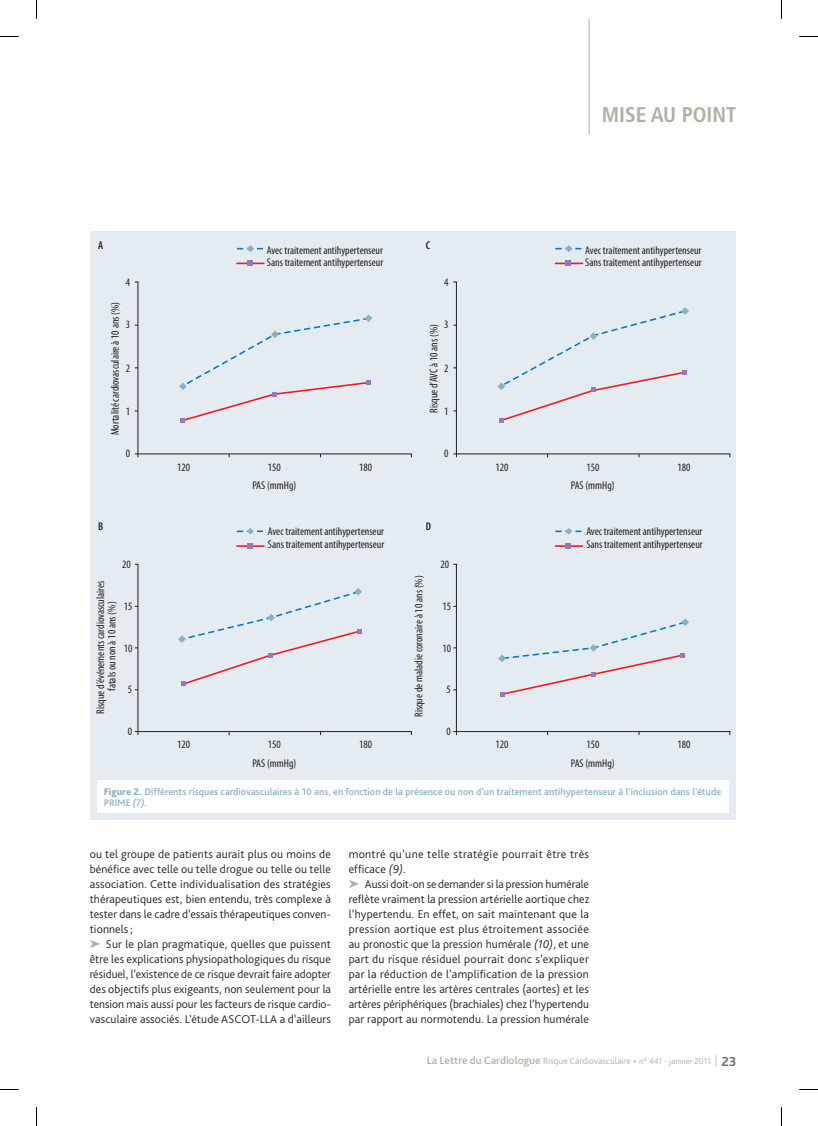
<style>
.page{position:relative;width:818px;height:1126px;background:#fff}
.page>*{position:absolute;margin:0;border:0;box-sizing:border-box;transform-origin:0 0}
.t1{font:700 condensed 21.25px "Frutiger LT Std";color:#b1b0a3}
._01-TEXTE__puces{font:300 11.88px/15px "Bliss Pro";letter-spacing:.01em;color:#231f20;text-align:justify}
._01-TEXTE__puces-2{font:300 11.88px/15px "Bliss Pro";letter-spacing:.03em;color:#231f20}
.t2{font:condensed 11.25px/11.2px "Myriad Pro";color:#231f20}
.t3{font:600 condensed 11.25px "Myriad Pro";color:#231f20}
._01-figure_légende{font:500 10px/11.2px "Bliss Pro";color:#8cb0c4}
.t4{font:300 9.38px "Bliss Pro";color:#b1b0a3}
.s1{font-weight:800}
.s2{font-style:italic}
.s3{color:#a0b3c1}
.s4{font-weight:500;font-size:11.25px}
.s5{font-size:11.25px}
.s6{font-size:8.75px}
.s7{font-weight:700;font-size:13.75px;color:#6c6d70}
</style>
<div class="page">
<hr style="left:588px;top:19px;width:1px;height:116px;background:#b1b0a3">
<div style="left:90px;top:231px;width:644px;height:589px;background:#e5ecf1"></div>
<hr style="left:236px;top:262px;width:28px;height:2px;background:#ee1d23">
<svg style="left:247px;top:261px;width:5px;height:5px"></svg>
<svg style="left:237px;top:245px;width:26px;height:7px"></svg>
<hr style="left:236px;top:545px;width:28px;height:2px;background:#ee1d23">
<svg style="left:247px;top:543px;width:5px;height:5px"></svg>
<svg style="left:237px;top:528px;width:26px;height:6px"></svg>
<svg style="left:134px;top:281px;width:278px;height:177px"></svg>
<svg style="left:134px;top:563px;width:278px;height:172px"></svg>
<hr style="left:554px;top:262px;width:28px;height:2px;background:#ee1d23">
<svg style="left:565px;top:261px;width:5px;height:5px"></svg>
<svg style="left:555px;top:245px;width:26px;height:7px"></svg>
<hr style="left:554px;top:545px;width:28px;height:2px;background:#ee1d23">
<svg style="left:565px;top:543px;width:5px;height:5px"></svg>
<svg style="left:555px;top:528px;width:26px;height:6px"></svg>
<svg style="left:453px;top:281px;width:277px;height:177px"></svg>
<svg style="left:453px;top:563px;width:277px;height:172px"></svg>
<div style="left:97px;top:780px;width:630px;height:33px;background:#fff"></div>
<svg style="left:0;top:36px;width:19px;height:1px"></svg>
<svg style="left:799px;top:36px;width:18px;height:1px"></svg>
<svg style="left:0;top:1089px;width:19px;height:1px"></svg>
<svg style="left:799px;top:1089px;width:18px;height:1px"></svg>
<svg style="left:36px;top:0;width:1px;height:19px"></svg>
<svg style="left:36px;top:1107px;width:1px;height:18px"></svg>
<h1 class="t1" style="left:601px;top:102px;width:136px">MISE AU POINT</h1>
<p class="t3" style="left:98px;top:239px;width:7px">A</p>
<p class="t2" style="left:126px;top:277px;width:6px">4</p>
<p class="t2" style="left:110px;top:435px;width:135px;rotate:-90deg">Mortalité cardiovasculaire à 10 ans (%)</p>
<p class="t2" style="left:126px;top:318px;width:6px">3</p>
<p class="t2" style="left:126px;top:363px;width:6px">2</p>
<p class="t2" style="left:126px;top:405px;width:6px">1</p>
<p class="t2" style="left:126px;top:448px;width:6px">0</p>
<p class="t3" style="left:98px;top:520px;width:7px">B</p>
<p class="t2" style="left:122px;top:559px;width:10px">20</p>
<p class="t2" style="left:124px;top:600px;width:10px">15</p>
<p class="t2" style="left:124px;top:643px;width:10px">10</p>
<p class="t2" style="left:128px;top:684px;width:6px">5</p>
<p class="t2" style="left:128px;top:725px;width:6px">0</p>
<p class="t2" style="left:95px;top:713px;width:134px;text-align:center;rotate:-90deg">Risque d’événements cardiovasculaires fatals ou non à 10 ans (%)</p>
<p class="t2" style="left:267px;top:245px;width:118px">Avec traitement antihypertenseur<br>Sans traitement antihypertenseur</p>
<p class="t3" style="left:425px;top:239px;width:6px">C</p>
<p class="t2" style="left:585px;top:245px;width:118px">Avec traitement antihypertenseur<br>Sans traitement antihypertenseur</p>
<p class="t2" style="left:444px;top:277px;width:6px">4</p>
<p class="t2" style="left:444px;top:318px;width:6px">3</p>
<p class="t2" style="left:444px;top:363px;width:6px">2</p>
<p class="t2" style="left:444px;top:405px;width:6px">1</p>
<p class="t2" style="left:444px;top:448px;width:6px">0</p>
<p class="t2" style="left:428px;top:413px;width:90px;rotate:-90deg">Risque d’AVC à 10 ans (%)</p>
<p class="t2" style="left:177px;top:461px;width:14px">120</p>
<p class="t2" style="left:268px;top:461px;width:14px">150</p>
<p class="t2" style="left:359px;top:461px;width:14px">180</p>
<p class="t2" style="left:495px;top:461px;width:14px">120</p>
<p class="t2" style="left:586px;top:461px;width:14px">150</p>
<p class="t2" style="left:677px;top:461px;width:14px">180</p>
<p class="t2" style="left:252px;top:480px;width:45px">PAS (mmHg)</p>
<p class="t2" style="left:570px;top:480px;width:45px">PAS (mmHg)</p>
<p class="t2" style="left:268px;top:524px;width:118px;line-height:13.8px">Avec traitement antihypertenseur<br>Sans traitement antihypertenseur</p>
<p class="t3" style="left:425px;top:520px;width:7px">D</p>
<p class="t2" style="left:586px;top:524px;width:118px;line-height:13.8px">Avec traitement antihypertenseur<br>Sans traitement antihypertenseur</p>
<p class="t2" style="left:413px;top:717px;width:143px;rotate:-90deg">Risque de maladie coronaire à 10 ans (%)</p>
<p class="t2" style="left:440px;top:559px;width:10px">20</p>
<p class="t2" style="left:442px;top:600px;width:10px">15</p>
<p class="t2" style="left:442px;top:643px;width:10px">10</p>
<p class="t2" style="left:446px;top:684px;width:6px">5</p>
<p class="t2" style="left:446px;top:725px;width:6px">0</p>
<p class="t2" style="left:177px;top:739px;width:14px">120</p>
<p class="t2" style="left:268px;top:739px;width:14px">150</p>
<p class="t2" style="left:359px;top:739px;width:14px">180</p>
<p class="t2" style="left:495px;top:739px;width:14px">120</p>
<p class="t2" style="left:586px;top:739px;width:14px">150</p>
<p class="t2" style="left:677px;top:739px;width:14px">180</p>
<p class="t2" style="left:252px;top:758px;width:45px">PAS (mmHg)</p>
<p class="t2" style="left:570px;top:758px;width:45px">PAS (mmHg)</p>
<p class="_01-figure_légende" style="left:104px;top:785px;width:618px"><span class="s1">Figure 2.</span> Différents risques cardiovasculaires à 10 ans, en fonction de la présence ou non d’un traitement antihypertenseur à l’inclusion dans l’étude<br>PRIME <span class="s2">(7)</span>.</p>
<p class="_01-TEXTE__puces" style="left:90px;top:846px;width:242px">ou tel groupe de patients aurait plus ou moins de bénéfice avec telle ou telle drogue ou telle ou telle association. Cette individualisation des stratégies thérapeutiques est, bien entendu, très complexe à tester dans le cadre d’essais thérapeutiques conven&shy;tionnels;</p>
<p class="_01-TEXTE__puces" style="left:90px;top:936px;width:243px"><span class="s3">➤</span> Sur le plan pragmatique, quelles que puissent être les explications physiopathologiques du risque résiduel, l’existence de ce risque devrait faire adopter des objectifs plus exigeants, non seulement pour la tension mais aussi pour les facteurs de risque cardio&shy;vasculaire associés. L’étude ASCOT-LLA a d’ailleurs</p>
<p class="_01-TEXTE__puces-2" style="left:348px;top:846px;width:242px">montré qu’une telle stratégie pourrait être très efficace <span class="s2">(9)</span>.</p>
<p class="_01-TEXTE__puces" style="left:348px;top:876px;width:242px"><span class="s3">➤</span> Aussi doit-on se demander si la pression humérale reflète vraiment la pression artérielle aortique chez l’hypertendu. En effet, on sait maintenant que la pression aortique est plus étroitement associée au pronostic que la pression humérale <span class="s2">(10)</span>, et une part du risque résiduel pourrait donc s’expliquer par la réduction de l’amplification de la pression artérielle entre les artères centrales (aortes) et les artères périphériques (brachiales) chez l’hypertendu par rapport au normotendu. La pression humérale</p>
<p class="t4" style="left:426px;top:1055px;width:311px"><span class="s4">La Lettre du Cardiologue</span> Risque Cardiovasculaire <span class="s5">•</span> <span class="s6">n° 441 - janvier 2011</span> <span class="s5">|</span> <span class="s7">23</span></p>
</div>
